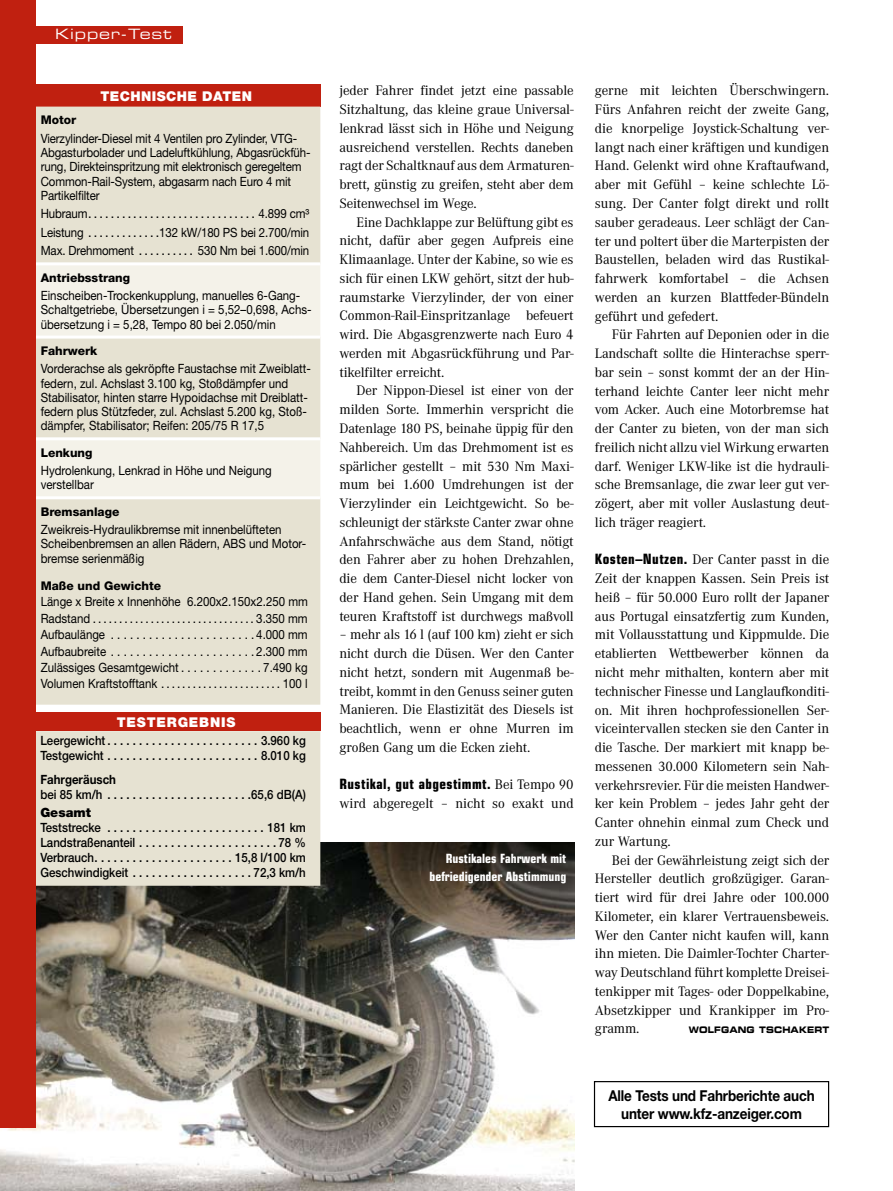
<style>
.page{position:relative;width:893px;height:1191px;background:#fff}
.page>*{position:absolute;margin:0;border:0;box-sizing:border-box;transform-origin:0 0}
.t1{font:700 15px/18px "Helvetica Neue";letter-spacing:-.01em;color:#000;text-align:center;scale:.9 1}
.t2{font:14.25px/18.8px "Corporate A";letter-spacing:-.01em;color:#000;text-align:justify}
.t3{font:700 condensed 14.25px "Eurostile";letter-spacing:.03em;color:#000}
.t4{font:14.25px "Eurostile Extended Two";letter-spacing:.06em;color:#fff}
.t5{font:900 13.5px "Helvetica Neue";letter-spacing:.045em;color:#fff}
.t6{font:12.75px/14.2px "Helvetica Neue";color:#000;scale:.9 1}
.t7{font:500 12.75px/15px "Helvetica Neue";color:#000;scale:.9 1}
.t8{font:700 condensed 12.75px/17.2px "Eurostile";color:#fff;text-align:right}
.t9{font:700 12.75px "Helvetica Neue";color:#000;scale:.9 1}
.t10{font:900 12.75px "Helvetica Neue";color:#000}
.t11{font:800 12px "Helvetica Neue";color:#000}
.t12{font:500 11.25px "Helvetica Neue";color:#000;scale:.9 1}
.t13{font:500 10.5px "Helvetica Neue";color:#000;scale:.9 1}
.t14{font:9px "Eurostile Bold Extended Two";letter-spacing:.015em;color:#000;scale:.85 1}
.s1{font-weight:400;font-size:12.75px}
.s2{font-weight:500;font-size:11.25px}
.s3{font-weight:500;font-size:10.5px}
.s4{font-family:"Corporate A";font-weight:400;font-stretch:normal}
.s5{font-family:"Eurostile";font-weight:700;font-stretch:condensed}
</style>
<div class="page">
<div style="left:7px;top:26px;width:176px;height:17px;background:#c02010"></div>
<div style="left:594px;top:1081px;width:235px;height:46px;border:1px solid #000"></div>
<div style="left:32px;top:84px;width:288px;height:23px;background:#c02010"></div>
<div style="left:35px;top:107px;width:285px;height:597px;background:#e6e2d2"></div>
<svg style="left:35px;top:265px;width:285px;height:231px;background:#edeade"></svg>
<hr style="left:32px;top:262px;width:288px;height:3px;background:#fff">
<hr style="left:32px;top:335px;width:288px;height:3px;background:#fff">
<hr style="left:32px;top:437px;width:288px;height:3px;background:#fff">
<hr style="left:32px;top:496px;width:288px;height:3px;background:#fff">
<img style="left:0;top:842px;width:575px;height:349px">
<div style="left:32px;top:712px;width:288px;height:19px;background:#c02010"></div>
<div style="left:35px;top:731px;width:285px;height:154px;background:#e6e2d2"></div>
<div style="left:0;top:0;width:35px;height:1127px;background:#c02010"></div>
<p class="t4" style="left:55px;top:24px;width:118px">Kipper-Test</p>
<p class="t4" style="left:41px;top:25px;width:118px">Kipper-Test</p>
<p class="t5" style="left:101px;top:88px;width:153px">TECHNISCHE DATEN</p>
<p class="t11" style="left:41px;top:113px;width:37px">Motor</p>
<p class="t6" style="left:41px;top:131px;width:301px">Vierzylinder-Diesel mit 4 Ventilen pro Zylinder, VTG-Abgasturbolader und Ladeluftkühlung, Abgasrückfüh&shy;rung, Direkteinspritzung mit elektronisch geregeltem Common-Rail-System, abgasarm nach Euro 4 mit Partikelfilter</p>
<p class="t12" style="left:41px;top:208px;width:300px"><span class="s1">Hubraum</span> . . . . . . . . . . . . . . . . . . . . . . . . . . . . . . <span class="s1">4.899 cm³</span></p>
<p class="t6" style="left:41px;top:223px;width:300px;line-height:18.5px">Leistung <span class="s2">. . . . . . . . . . . .</span> 132 kW/180 PS bei 2.700/min<br>Max. Drehmoment <span class="s2">. . . . . . . . . .</span> 530 Nm bei 1.600/min</p>
<p class="t11" style="left:41px;top:270px;width:91px">Antriebsstrang</p>
<p class="t6" style="left:41px;top:288px;width:302px">Einscheiben-Trockenkupplung, manuelles 6-Gang-<br>Schaltgetriebe, Übersetzungen i = 5,52–0,698, Achs&shy;übersetzung i = 5,28, Tempo 80 bei 2.050/min</p>
<p class="t11" style="left:41px;top:343px;width:58px">Fahrwerk</p>
<p class="t6" style="left:41px;top:361px;width:302px">Vorderachse als gekröpfte Faustachse mit Zweiblatt&shy;federn, zul. Achslast 3.100 kg, Stoßdämpfer und Stabilisator, hinten starre Hypoidachse mit Dreiblatt&shy;federn plus Stützfeder, zul. Achslast 5.200 kg, Stoß&shy;dämpfer, Stabilisator; Reifen: 205/75 R 17,5</p>
<p class="t11" style="left:41px;top:445px;width:53px">Lenkung</p>
<p class="t6" style="left:41px;top:463px;width:258px">Hydrolenkung, Lenkrad in Höhe und Neigung verstellbar</p>
<p class="t11" style="left:41px;top:504px;width:80px">Bremsanlage</p>
<p class="t6" style="left:41px;top:522px;width:296px">Zweikreis-Hydraulikbremse mit innenbelüfteten<br>Scheibenbremsen an allen Rädern, ABS und Motor&shy;bremse serienmäßig</p>
<p class="t11" style="left:41px;top:578px;width:122px">Maße und Gewichte</p>
<p class="t6" style="left:41px;top:594px;width:298px">Länge x Breite x Innenhöhe 6.200x2.150x2.250 mm</p>
<p class="t13" style="left:41px;top:613px;width:298px"><span class="s1">Radstand</span> . . . . . . . . . . . . . . . . . . . . . . . . . . . . . . . <span class="s1">3.350 mm</span></p>
<p class="t6" style="left:41px;top:627px;width:79px">Aufbaulänge .......................</p>
<p class="t6" style="left:256px;top:627px;width:59px">4.000 mm</p>
<p class="t6" style="left:41px;top:643px;width:79px">Aufbaubreite.......................</p>
<p class="t6" style="left:256px;top:643px;width:59px">2.300 mm</p>
<p class="t6" style="left:41px;top:660px;width:158px">Zulässiges Gesamtgewicht.............</p>
<p class="t6" style="left:41px;top:659px;width:298px;line-height:16.4px;text-align:right">7.490 kg<br>Volumen Kraftstofftank <span class="s3">. . . . . . . . . . . . . . . . . . . . . . .</span> 100 l</p>
<p class="t5" style="left:117px;top:714px;width:120px">TESTERGEBNIS</p>
<p class="t7" style="left:40px;top:733px;width:296px">Leergewicht . . . . . . . . . . . . . . . . . . . . . . . . 3.960 kg<br>Testgewicht . . . . . . . . . . . . . . . . . . . . . . . . 8.010 kg</p>
<p class="t9" style="left:40px;top:771px;width:86px">Fahrgeräusch</p>
<p class="t7" style="left:40px;top:786px;width:296px">bei 85 km/h . . . . . . . . . . . . . . . . . . . . . . 65,6 dB(A)</p>
<p class="t10" style="left:40px;top:805px;width:52px">GESAMT</p>
<p class="t7" style="left:40px;top:820px;width:296px;text-align:justify">Teststrecke . . . . . . . . . . . . . . . . . . . . . . . . . 181 km Landstraßenanteil . . . . . . . . . . . . . . . . . . . . . 78 % Verbrauch . . . . . . . . . . . . . . . . . . . . . . 15,8 l/100 km Geschwindigkeit . . . . . . . . . . . . . . . . . . 72,3 km/h</p>
<p class="t2" style="left:339px;top:82px;width:236px">jeder Fahrer findet jetzt eine passable Sitzhaltung, das kleine graue Universal&shy;lenkrad lässt sich in Höhe und Neigung ausreichend verstellen. Rechts daneben ragt der Schaltknauf aus dem Armaturen&shy;brett, günstig zu greifen, steht aber dem Seitenwechsel im Wege.</p>
<p class="t2" style="left:339px;top:213px;width:236px;text-indent:17px">Eine Dachklappe zur Belüftung gibt es nicht, dafür aber gegen Aufpreis eine Klimaanlage. Unter der Kabine, so wie es sich für einen LKW gehört, sitzt der hub&shy;raumstarke Vierzylinder, der von einer Common-Rail-Einspritzanlage befeuert wird. Die Abgasgrenzwerte nach Euro 4 werden mit Abgasrückführung und Par&shy;tikelfilter erreicht.</p>
<p class="t2" style="left:339px;top:382px;width:236px;text-indent:17px">Der Nippon-Diesel ist einer von der milden Sorte. Immerhin verspricht die Datenlage 180 PS, beinahe üppig für den Nahbereich. Um das Drehmoment ist es spärlicher gestellt – mit 530 Nm Maxi&shy;mum bei 1.600 Umdrehungen ist der Vierzylinder ein Leichtgewicht. So be&shy;schleunigt der stärkste Canter zwar ohne Anfahrschwäche aus dem Stand, nötigt den Fahrer aber zu hohen Drehzahlen, die dem Canter-Diesel nicht locker von der Hand gehen. Sein Umgang mit dem teuren Kraftstoff ist durchwegs maßvoll</p>
<p class="t2" style="left:339px;top:625px;width:236px">– mehr als 16 l (auf 100 km) zieht er sich nicht durch die Düsen. Wer den Canter nicht hetzt, sondern mit Augenmaß be&shy;treibt, kommt in den Genuss seiner guten Manieren. Die Elastizität des Diesels ist beachtlich, wenn er ohne Murren im großen Gang um die Ecken zieht.</p>
<p class="t3" style="left:339px;top:775px;width:236px">Rustikal, gut abgestimmt. <span class="s4">Bei Tempo 90</span></p>
<p class="t2" style="left:339px;top:794px;width:236px">wird abgeregelt – nicht so exakt und</p>
<p class="t8" style="left:430px;top:850px;width:138px">Rustikales Fahrwerk mit befriedigender Abstimmung</p>
<p class="t2" style="left:595px;top:82px;width:236px">gerne mit leichten Überschwingern.<br>Fürs Anfahren reicht der zweite Gang, die knorpelige Joystick-Schaltung ver&shy;langt nach einer kräftigen und kundigen Hand. Gelenkt wird ohne Kraftaufwand, aber mit Gefühl – keine schlechte Lö&shy;sung. Der Canter folgt direkt und rollt sauber geradeaus. Leer schlägt der Can&shy;ter und poltert über die Marterpisten der Baustellen, beladen wird das Rustikal&shy;fahrwerk komfortabel – die Achsen werden an kurzen Blattfeder-Bündeln geführt und gefedert.</p>
<p class="t2" style="left:595px;top:325px;width:236px;text-indent:17px">Für Fahrten auf Deponien oder in die Landschaft sollte die Hinterachse sperr&shy;bar sein – sonst kommt der an der Hin&shy;terhand leichte Canter leer nicht mehr vom Acker. Auch eine Motorbremse hat der Canter zu bieten, von der man sich freilich nicht allzu viel Wirkung erwarten darf. Weniger LKW-like ist die hydrauli&shy;sche Bremsanlage, die zwar leer gut ver&shy;zögert, aber mit voller Auslastung deut&shy;lich träger reagiert.</p>
<p class="t2" style="left:595px;top:550px;width:236px"><span class="s5">Kosten–Nutzen.</span> Der Canter passt in die Zeit der knappen Kassen. Sein Preis ist heiß – für 50.000 Euro rollt der Japaner aus Portugal einsatzfertig zum Kunden, mit Vollausstattung und Kippmulde. Die etablierten Wettbewerber können da nicht mehr mithalten, kontern aber mit technischer Finesse und Langlaufkonditi&shy;on. Mit ihren hochprofessionellen Ser&shy;viceintervallen stecken sie den Canter in die Tasche. Der markiert mit knapp be&shy;messenen 30.000 Kilometern sein Nah&shy;verkehrsrevier. Für die meisten Handwer&shy;ker kein Problem – jedes Jahr geht der Canter ohnehin einmal zum Check und zur Wartung.</p>
<p class="t2" style="left:595px;top:851px;width:236px;text-indent:17px">Bei der Gewährleistung zeigt sich der Hersteller deutlich großzügiger. Garan&shy;tiert wird für drei Jahre oder 100.000<br>Kilometer, ein klarer Vertrauensbeweis.<br>Wer den Canter nicht kaufen will, kann ihn mieten. Die Daimler-Tochter Charter&shy;way Deutschland führt komplette Dreisei&shy;tenkipper mit Tages- oder Doppelkabine, Absetzkipper und Krankipper im Pro&shy;gramm.</p>
<p class="t14" style="left:689px;top:1023px;width:167px">WOLFGANG TSCHAKERT</p>
<p class="t1" style="left:608px;top:1086px;width:231px">Alle Tests und Fahrberichte auch unter www.kfz-anzeiger.com</p>
</div>
